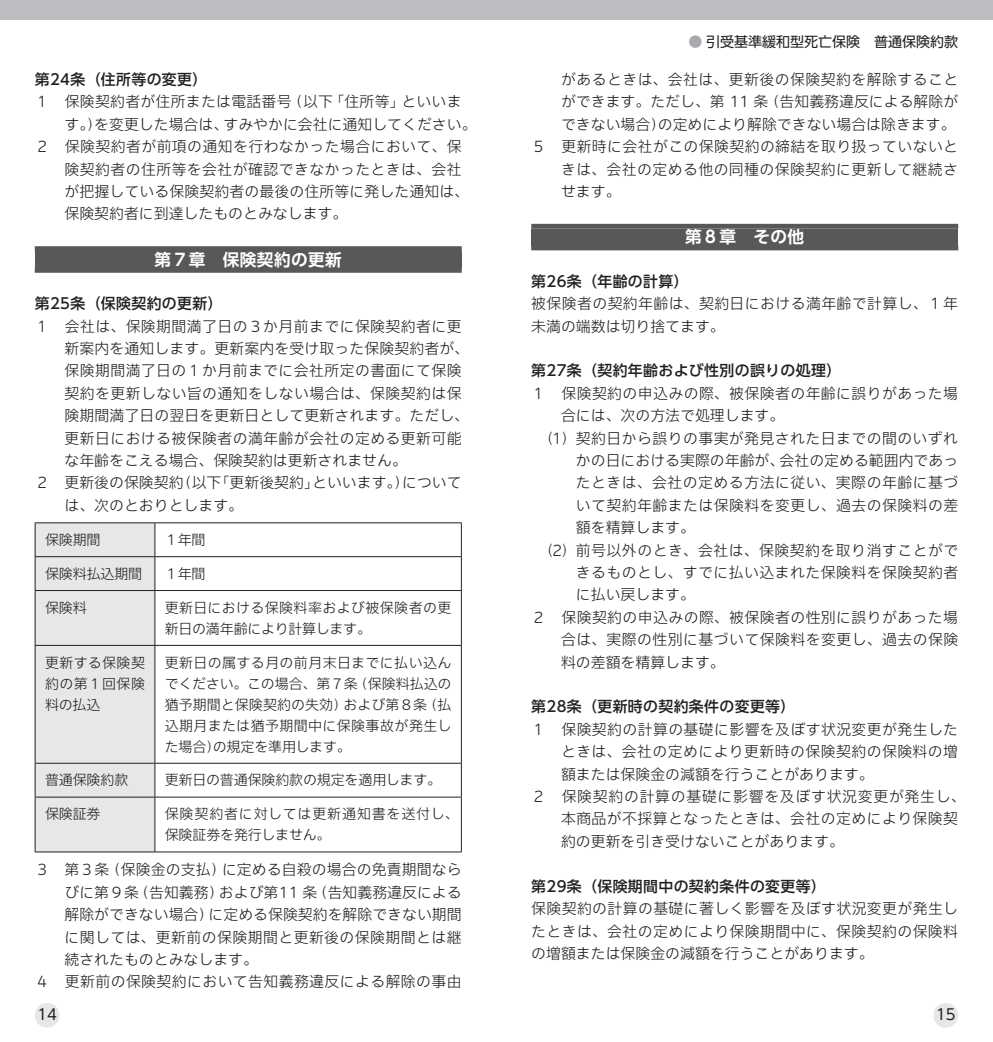
<style>
.page{position:relative;width:993px;height:1042px;background:#fff}
.page>*{position:absolute;margin:0;border:0;box-sizing:border-box;transform-origin:0 0}
.t1{font:700 16.62px "UD Shin Go Pr 6 De";letter-spacing:.025em;color:#fff}
.t2{font:300 14.88px/22.4px "Iwa UCDA Goth Std";letter-spacing:.025em;color:#231f20}
.t3{font:300 14.88px "Iwa UCDA Goth Std";color:#231f20}
.t4{font:300 14.88px "Iwa UCDA Goth Std";letter-spacing:.005em;color:#231f20}
.t5{font:500 14.88px "UD Shin Go Pr 6";letter-spacing:.025em;color:#231f20}
.t6{font:300 14.88px "Iwa UCDA Goth Std";letter-spacing:.045em;color:#231f20}
.t7{font:14.88px "UD Shin Go Pr 6";color:#231f20}
.t8{font:300 14px/21px "Iwa UCDA Goth Std";letter-spacing:-.005em;color:#231f20;text-align:justify}
.t9{font:300 14px/21px "Iwa UCDA Goth Std";letter-spacing:.015em;color:#231f20}
.t10{font:300 14px/21px "Iwa UCDA Goth Std";letter-spacing:.05em;color:#231f20}
.t11{font:14px "UD Shin Go Pr 6";color:#231f20}
.s1{color:#a8a9ad}
</style>
<div class="page">
<div style="left:0;top:0;width:992px;height:20px;background:#bcbdc0"></div>
<div style="left:35px;top:251px;width:426px;height:17px;background:#57585a"></div>
<div style="left:35px;top:268px;width:426px;height:5px;background:#57585a"></div>
<div style="left:35px;top:246px;width:426px;height:5px;background:#57585a"></div>
<div style="left:36px;top:523px;width:118px;height:328px;background:#e6e7e9"></div>
<hr style="left:154px;top:523px;width:1px;height:33px;background:#231f20">
<hr style="left:154px;top:557px;width:1px;height:33px;background:#231f20">
<hr style="left:154px;top:591px;width:1px;height:54px;background:#231f20">
<hr style="left:154px;top:646px;width:1px;height:117px;background:#231f20">
<hr style="left:154px;top:763px;width:1px;height:34px;background:#231f20">
<hr style="left:154px;top:797px;width:1px;height:54px;background:#231f20">
<hr style="left:35px;top:522px;width:120px;height:1px;background:#231f20">
<hr style="left:35px;top:523px;width:1px;height:33px;background:#231f20">
<hr style="left:155px;top:522px;width:306px;height:1px;background:#231f20">
<hr style="left:461px;top:523px;width:1px;height:33px;background:#231f20">
<hr style="left:35px;top:556px;width:120px;height:1px;background:#231f20">
<hr style="left:35px;top:557px;width:1px;height:33px;background:#231f20">
<hr style="left:155px;top:556px;width:306px;height:1px;background:#231f20">
<hr style="left:461px;top:557px;width:1px;height:33px;background:#231f20">
<hr style="left:35px;top:590px;width:120px;height:1px;background:#231f20">
<hr style="left:35px;top:591px;width:1px;height:54px;background:#231f20">
<hr style="left:155px;top:590px;width:306px;height:1px;background:#231f20">
<hr style="left:461px;top:591px;width:1px;height:54px;background:#231f20">
<hr style="left:35px;top:645px;width:120px;height:1px;background:#231f20">
<hr style="left:35px;top:646px;width:1px;height:117px;background:#231f20">
<hr style="left:155px;top:645px;width:306px;height:1px;background:#231f20">
<hr style="left:461px;top:646px;width:1px;height:117px;background:#231f20">
<hr style="left:35px;top:763px;width:120px;height:1px;background:#231f20">
<hr style="left:35px;top:763px;width:1px;height:34px;background:#231f20">
<hr style="left:155px;top:763px;width:306px;height:1px;background:#231f20">
<hr style="left:461px;top:763px;width:1px;height:34px;background:#231f20">
<hr style="left:35px;top:797px;width:120px;height:1px;background:#231f20">
<hr style="left:35px;top:797px;width:1px;height:54px;background:#231f20">
<hr style="left:155px;top:797px;width:306px;height:1px;background:#231f20">
<hr style="left:461px;top:797px;width:1px;height:54px;background:#231f20">
<hr style="left:35px;top:851px;width:120px;height:1px;background:#231f20">
<hr style="left:155px;top:851px;width:306px;height:1px;background:#231f20">
<div style="left:531px;top:229px;width:426px;height:16px;background:#57585a"></div>
<div style="left:531px;top:245px;width:426px;height:5px;background:#57585a"></div>
<div style="left:531px;top:224px;width:426px;height:5px;background:#57585a"></div>
<div style="left:35px;top:1003px;width:25px;height:24px;background:#e6e7e9;border-radius:50%"></div>
<div style="left:933px;top:1003px;width:24px;height:24px;background:#e6e7e9;border-radius:50%"></div>
<p class="t5" style="left:35px;top:67px;width:174px">第24条（住所等の変更）</p>
<p class="t2" style="left:35px;top:90px;width:428px">１　保険契約者が住所または電話番号（以下「住所等」といいま</p>
<p class="t3" style="left:64px;top:114px;width:413px">す。）を変更した場合は、すみやかに会社に通知してください。</p>
<p class="t2" style="left:35px;top:135px;width:428px">２　保険契約者が前項の通知を行わなかった場合において、保</p>
<p class="t2" style="left:64px;top:157px;width:398px">険契約者の住所等を会社が確認できなかったときは、会社</p>
<p class="t4" style="left:64px;top:181px;width:406px">が把握している保険契約者の最後の住所等に発した通知は、</p>
<p class="t3" style="left:64px;top:203px;width:284px">保険契約者に到達したものとみなします。</p>
<p class="t1" style="left:155px;top:246px;width:189px">第７章　保険契約の更新</p>
<p class="t5" style="left:35px;top:291px;width:189px">第25条（保険契約の更新）</p>
<p class="t2" style="left:35px;top:314px;width:428px">１　会社は、保険期間満了日の３か月前までに保険契約者に更</p>
<p class="t4" style="left:64px;top:338px;width:406px">新案内を通知します。更新案内を受け取った保険契約者が、</p>
<p class="t2" style="left:64px;top:359px;width:398px">保険期間満了日の１か月前までに会社所定の書面にて保険</p>
<p class="t2" style="left:64px;top:381px;width:398px">契約を更新しない旨の通知をしない場合は、保険契約は保</p>
<p class="t4" style="left:64px;top:405px;width:406px">険期間満了日の翌日を更新日として更新されます。ただし、</p>
<p class="t2" style="left:64px;top:426px;width:398px">更新日における被保険者の満年齢が会社の定める更新可能</p>
<p class="t3" style="left:64px;top:450px;width:344px">な年齢をこえる場合、保険契約は更新されません。</p>
<p class="t3" style="left:35px;top:472px;width:428px">２　更新後の保険契約（以下「更新後契約」といいます。）について</p>
<p class="t3" style="left:64px;top:495px;width:180px">は、次のとおりとします。</p>
<p class="t8" style="left:45px;top:528px;width:57px">保険期間</p>
<p class="t8" style="left:164px;top:528px;width:43px">１年間</p>
<p class="t8" style="left:45px;top:562px;width:99px">保険料払込期間</p>
<p class="t8" style="left:164px;top:562px;width:43px">１年間</p>
<p class="t8" style="left:45px;top:596px;width:43px">保険料</p>
<p class="t9" style="left:165px;top:596px;width:288px">更新日における保険料率および被保険者の更新日の満年齢により計算します。</p>
<p class="t8" style="left:45px;top:651px;width:101px">更新する保険契約の第１回保険料の払込</p>
<p class="t8" style="left:165px;top:651px;width:288px">更新日の属する月の前月末日までに払い込んでください。この場合、第７条（保険料払込の猶予期間と保険契約の失効）および第８条（払込期月または猶予期間中に保険事故が発生した場合）の規定を準用します。</p>
<p class="t8" style="left:45px;top:769px;width:85px">普通保険約款</p>
<p class="t8" style="left:165px;top:769px;width:278px">更新日の普通保険約款の規定を適用します。</p>
<p class="t8" style="left:45px;top:803px;width:57px">保険証券</p>
<p class="t10" style="left:165px;top:803px;width:295px">保険契約者に対しては更新通知書を送付し、保険証券を発行しません。</p>
<p class="t4" style="left:35px;top:859px;width:428px">３　第３条（保険金の支払）に定める自殺の場合の免責期間なら</p>
<p class="t3" style="left:64px;top:881px;width:398px">びに第９条（告知義務）および第11 条（告知義務違反による</p>
<p class="t3" style="left:64px;top:904px;width:398px">解除ができない場合）に定める保険契約を解除できない期間</p>
<p class="t2" style="left:64px;top:925px;width:398px">に関しては、更新前の保険期間と更新後の保険期間とは継</p>
<p class="t3" style="left:64px;top:949px;width:195px">続されたものとみなします。</p>
<p class="t2" style="left:35px;top:969px;width:428px">４　更新前の保険契約において告知義務違反による解除の事由</p>
<p class="t11" style="left:688px;top:30px;width:271px"><span class="s1">●</span> 引受基準緩和型死亡保険　普通保険約款</p>
<p class="t2" style="left:561px;top:67px;width:398px">があるときは、会社は、更新後の保険契約を解除すること</p>
<p class="t3" style="left:561px;top:91px;width:398px">ができます。ただし、第 11 条（告知義務違反による解除が</p>
<p class="t3" style="left:561px;top:114px;width:396px">できない場合）の定めにより解除できない場合は除きます。</p>
<p class="t2" style="left:531px;top:135px;width:428px">５　更新時に会社がこの保険契約の締結を取り扱っていないと</p>
<p class="t2" style="left:561px;top:157px;width:398px">きは、会社の定める他の同種の保険契約に更新して継続さ</p>
<p class="t2" style="left:561px;top:179px;width:61px">せます。</p>
<p class="t1" style="left:685px;top:224px;width:120px">第８章　その他</p>
<p class="t5" style="left:531px;top:269px;width:159px">第26条（年齢の計算）</p>
<p class="t2" style="left:531px;top:291px;width:428px">被保険者の契約年齢は、契約日における満年齢で計算し、１年未満の端数は切り捨てます。</p>
<p class="t5" style="left:531px;top:359px;width:311px">第27条（契約年齢および性別の誤りの処理）</p>
<p class="t2" style="left:531px;top:381px;width:428px">１　保険契約の申込みの際、被保険者の年齢に誤りがあった場</p>
<p class="t3" style="left:561px;top:405px;width:225px">合には、次の方法で処理します。</p>
<p class="t2" style="left:538px;top:426px;width:421px">（１）契約日から誤りの事実が発見された日までの間のいずれ</p>
<p class="t3" style="left:575px;top:450px;width:383px">かの日における実際の年齢が、会社の定める範囲内であっ</p>
<p class="t2" style="left:575px;top:471px;width:384px">たときは、会社の定める方法に従い、実際の年齢に基づ</p>
<p class="t2" style="left:575px;top:493px;width:383px">いて契約年齢または保険料を変更し、過去の保険料の差</p>
<p class="t3" style="left:575px;top:517px;width:120px">額を精算します。</p>
<p class="t2" style="left:538px;top:538px;width:421px">（２）前号以外のとき、会社は、保険契約を取り消すことがで</p>
<p class="t2" style="left:575px;top:560px;width:383px">きるものとし、すでに払い込まれた保険料を保険契約者</p>
<p class="t3" style="left:575px;top:584px;width:120px">に払い戻します。</p>
<p class="t2" style="left:531px;top:605px;width:428px">２　保険契約の申込みの際、被保険者の性別に誤りがあった場</p>
<p class="t2" style="left:561px;top:627px;width:398px">合は、実際の性別に基づいて保険料を変更し、過去の保険</p>
<p class="t3" style="left:561px;top:651px;width:165px">料の差額を精算します。</p>
<p class="t5" style="left:531px;top:695px;width:265px">第28条（更新時の契約条件の変更等）</p>
<p class="t2" style="left:531px;top:717px;width:428px">１　保険契約の計算の基礎に影響を及ぼす状況変更が発生した</p>
<p class="t2" style="left:561px;top:739px;width:398px">ときは、会社の定めにより更新時の保険契約の保険料の増</p>
<p class="t3" style="left:561px;top:763px;width:314px">額または保険金の減額を行うことがあります。</p>
<p class="t6" style="left:531px;top:786px;width:435px">２　保険契約の計算の基礎に影響を及ぼす状況変更が発生し、</p>
<p class="t2" style="left:561px;top:807px;width:398px">本商品が不採算となったときは、会社の定めにより保険契</p>
<p class="t3" style="left:561px;top:831px;width:284px">約の更新を引き受けないことがあります。</p>
<p class="t5" style="left:531px;top:874px;width:296px">第29条（保険期間中の契約条件の変更等）</p>
<p class="t2" style="left:531px;top:896px;width:428px;text-align:justify">保険契約の計算の基礎に著しく影響を及ぼす状況変更が発生したときは、会社の定めにより保険期間中に、保険契約の保険料の増額または保険金の減額を行うことがあります。</p>
<p class="t7" style="left:37px;top:1002px;width:21px">14</p>
<p class="t7" style="left:935px;top:1002px;width:21px">15</p>
</div>
